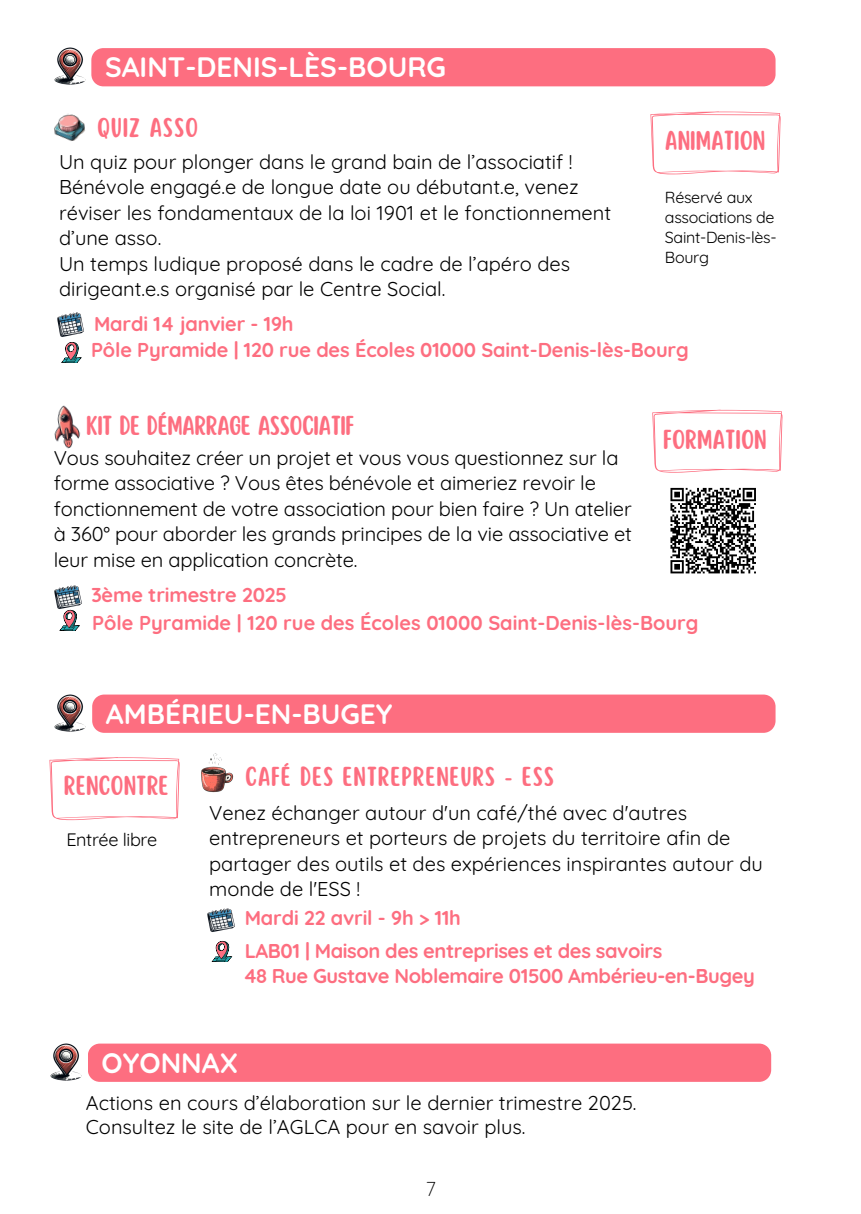
<style>
.page{position:relative;width:861px;height:1214px;background:#fff}
.page>*{position:absolute;margin:0;border:0;box-sizing:border-box;transform-origin:0 0}
.t1{font:700 28px "Quicksand";color:#fff}
.t2{font:24px "Scripter";letter-spacing:.03em;color:#fd6e80}
.t3{font:24px "Scripter";color:#fd6e80}
.t4{font:24px "Scripter";letter-spacing:-.02em;color:#fd6e80}
.t5{font:300 20.2px "Quicksand";color:#000}
.t6{font:20px/25.6px "Quicksand";color:#000}
.t7{font:700 20px "Quicksand";letter-spacing:-.005em;color:#fd6e80}
.t8{font:18px "Quicksand";letter-spacing:-.02em;color:#000}
.t9{font:16px/20px "Quicksand";letter-spacing:-.02em;color:#000}
</style>
<div class="page">
<img style="left:54px;top:113px;width:31px;height:28px">
<img style="left:57px;top:312px;width:27px;height:25px">
<svg style="left:61px;top:342px;width:21px;height:21px"></svg>
<img style="left:207px;top:908px;width:28px;height:24px">
<svg style="left:212px;top:940px;width:20px;height:21px"></svg>
<img style="left:54px;top:585px;width:28px;height:24px">
<svg style="left:60px;top:609px;width:20px;height:21px"></svg>
<div style="left:91px;top:48px;width:685px;height:38px;background:#fd6e80"></div>
<div style="left:92px;top:694px;width:684px;height:39px;background:#fd6e80"></div>
<svg style="left:49px;top:757px;width:131px;height:63px"></svg>
<svg style="left:652px;top:409px;width:131px;height:63px"></svg>
<img style="left:201px;top:753px;width:33px;height:40px">
<svg style="left:650px;top:111px;width:131px;height:63px"></svg>
<img style="left:54px;top:405px;width:27px;height:44px">
<svg style="left:670px;top:487px;width:86px;height:87px"></svg>
<img style="left:54px;top:47px;width:32px;height:38px">
<img style="left:54px;top:694px;width:32px;height:38px">
<div style="left:88px;top:1043px;width:683px;height:38px;background:#fd6e80"></div>
<img style="left:50px;top:1043px;width:32px;height:38px">
<p class="t1" style="left:105px;top:49px;width:343px">SAINT-DENIS-LÈS-BOURG</p>
<h4 class="t2" style="left:97px;top:116px;width:102px">QUIZ ASSO</h4>
<h4 class="t3" style="left:665px;top:128px;width:102px">ANIMATION</h4>
<p class="t6" style="left:59px;top:148px;width:554px">Un quiz pour plonger dans le grand bain de l’associatif !<br>Bénévole engagé.e de longue date ou débutant.e, venez réviser les fondamentaux de la loi 1901 et le fonctionnement d’une asso.</p>
<p class="t6" style="left:59px;top:250px;width:513px">Un temps ludique proposé dans le cadre de l’apéro des dirigeant.e.s organisé par le Centre Social.</p>
<p class="t7" style="left:91px;top:337px;width:599px">Pôle Pyramide | 120 rue des Écoles 01000 Saint-Denis-lès-Bourg</p>
<h4 class="t9" style="left:665px;top:187px;width:113px">Réservé aux associations de<br>Saint-Denis-lès-<br>Bourg</h4>
<h4 class="t7" style="left:94px;top:311px;width:201px">Mardi 14 janvier - 19h</h4>
<p class="t4" style="left:86px;top:413px;width:270px">KIT DE DÉMARRAGE ASSOCIATIF</p>
<p class="t3" style="left:663px;top:427px;width:105px">FORMATION</p>
<p class="t6" style="left:54px;top:444px;width:580px">Vous souhaitez créer un projet et vous vous questionnez sur la forme associative ? Vous êtes bénévole et aimeriez revoir le fonctionnement de votre association pour bien faire ? Un atelier à 360° pour aborder les grands principes de la vie associative et leur mise en application concrète.</p>
<h1 class="t7" style="left:91px;top:581px;width:197px">3ème trimestre 2025</h1>
<h3 class="t7" style="left:92px;top:609px;width:608px">Pôle Pyramide | 120 rue des Écoles 01000 Saint-Denis-lès-Bourg</h3>
<p class="t1" style="left:106px;top:695px;width:288px">AMBÉRIEU-EN-BUGEY</p>
<h2 class="t3" style="left:64px;top:773px;width:106px">RENCONTRE</h2>
<h4 class="t8" style="left:66px;top:828px;width:92px">Entrée libre</h4>
<h2 class="t2" style="left:245px;top:764px;width:311px">CAFÉ DES ENTREPRENEURS - ESS</h2>
<p class="t6" style="left:209px;top:799px;width:555px">Venez échanger autour d'un café/thé avec d'autres entrepreneurs et porteurs de projets du territoire afin de partager des outils et des expériences inspirantes autour du monde de l'ESS !</p>
<p class="t7" style="left:245px;top:904px;width:218px">Mardi 22 avril - 9h &gt; 11h</p>
<p class="t7" style="left:245px;top:937px;width:419px">LAB01 | Maison des entreprises et des savoirs</p>
<p class="t7" style="left:245px;top:963px;width:512px">48 Rue Gustave Noblemaire 01500 Ambérieu-en-Bugey</p>
<p class="t1" style="left:102px;top:1044px;width:138px">OYONNAX</p>
<p class="t6" style="left:86px;top:1090px;width:552px;line-height:24px">Actions en cours d’élaboration sur le dernier trimestre 2025.<br>Consultez le site de l’AGLCA pour en savoir plus.</p>
<p class="t5" style="left:426px;top:1175px;width:12px">7</p>
</div>
